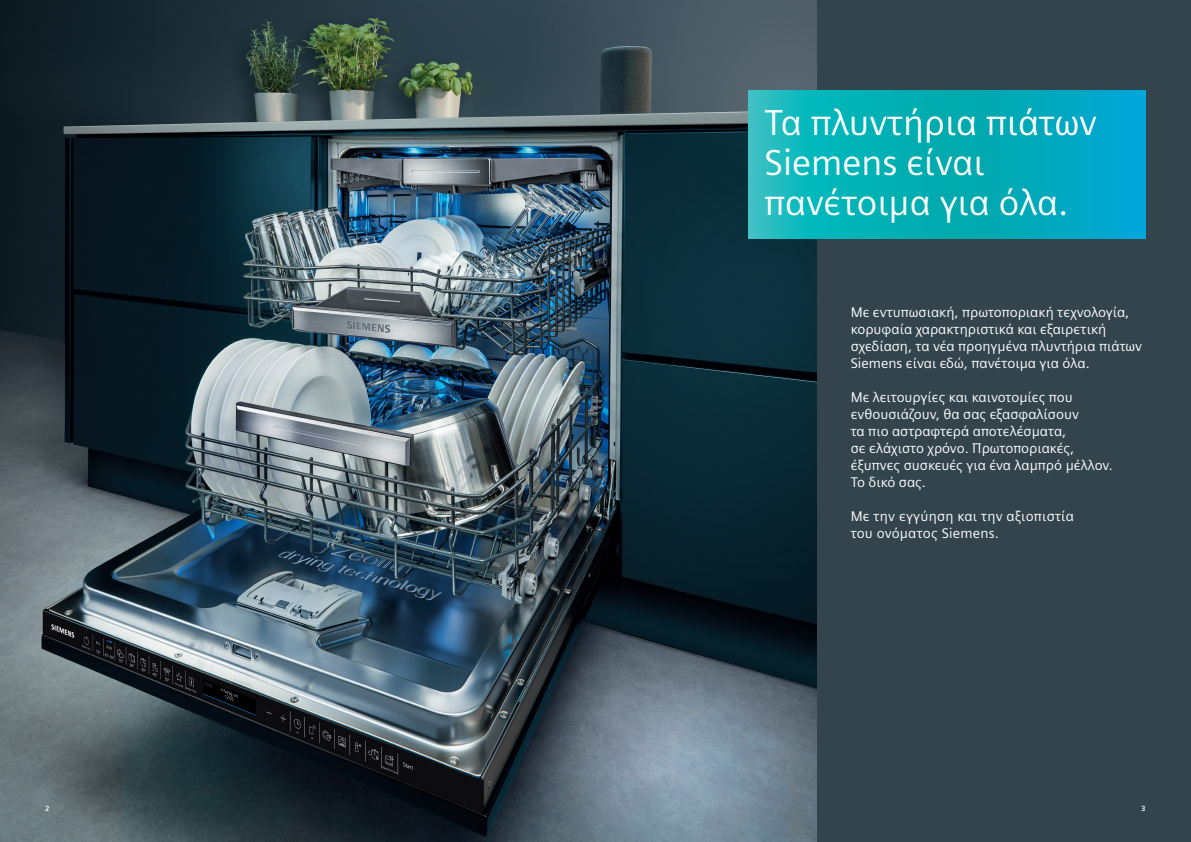
<style>
.page{position:relative;width:1191px;height:842px;background:#fff}
.page>*{position:absolute;margin:0;border:0;box-sizing:border-box;transform-origin:0 0}
.t1{font:36px/39.6px "Siemens Sans";color:#fff}
.t2{font:14px/17px "Siemens Sans";color:#fff}
.t3{font:700 7.5px "Siemens Sans";color:#fff}
</style>
<div class="page">
<div style="left:810px;top:0;width:381px;height:842px;background:#33444d"></div>
<img style="left:0;top:0;width:816px;height:842px">
<svg style="left:748px;top:91px;width:397px;height:147px;background:#05aebc"></svg>
<h1 class="t1" style="left:764px;top:103px;width:334px">Τα πλυντήρια πιάτων<br>Siemens είναι πανέτοιμα για όλα.</h1>
<p class="t2" style="left:850px;top:304px;width:293px">Με εντυπωσιακή, πρωτοποριακή τεχνολογία, κορυφαία χαρακτηριστικά και εξαιρετική σχεδίαση, τα νέα προηγμένα πλυντήρια πιάτων Siemens είναι εδώ, πανέτοιμα για όλα.</p>
<p class="t2" style="left:850px;top:389px;width:263px">Με λειτουργίες και καινοτομίες που ενθουσιάζουν, θα σας εξασφαλίσουν<br>τα πιο αστραφτερά αποτελέσματα,<br>σε ελάχιστο χρόνο. Πρωτοποριακές, έξυπνες συσκευές για ένα λαμπρό μέλλον.<br>Το δικό σας.</p>
<p class="t2" style="left:850px;top:508px;width:225px">Με την εγγύηση και την αξιοπιστία του ονόματος Siemens.</p>
<p class="t3" style="left:45px;top:804px;width:5px">2</p>
<p class="t3" style="left:1141px;top:804px;width:6px">3</p>
</div>
